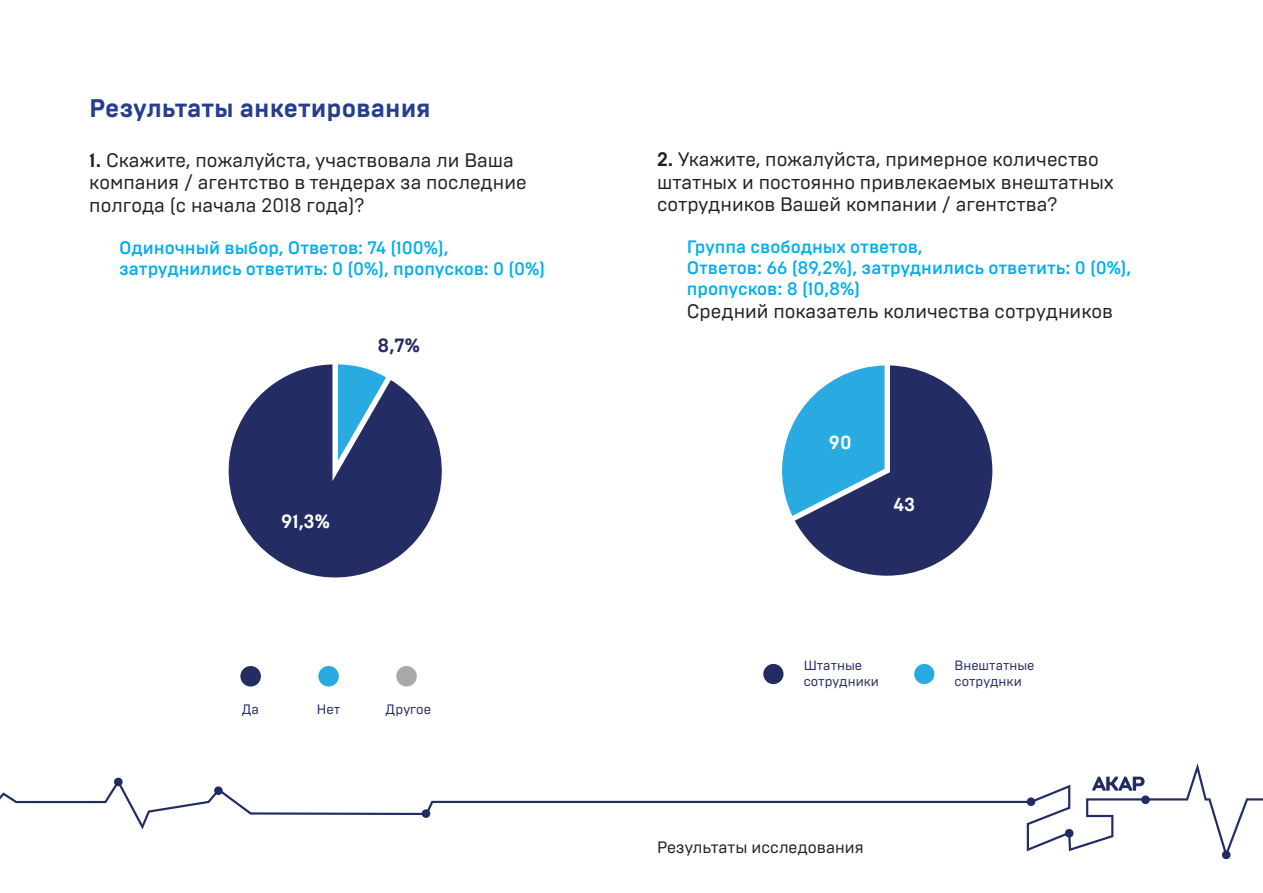
<style>
.page{position:relative;width:1263px;height:893px;background:#fff}
.page>*{position:absolute;margin:0;border:0;box-sizing:border-box;transform-origin:0 0}
.Second{font:700 25.5px "Brutal Type";color:#253f8e}
.Main{font:19.5px/22.5px "Brutal Type";color:#231f20}
.t1{font:700 19.2px "Brutal Type";color:#fff}
.t2{font:700 19.2px "Brutal Type";color:#232c63}
.t3{font:700 18.9px "Brutal Type";color:#fff}
.Medium{font:500 18px/21px "Brutal Type";color:#00aeef}
.Main-2{font:16.5px "Brutal Type";color:#231f20}
.t4{font:13.65px "Brutal Type";color:#232c63}
.t5{font:13.5px/16.2px "Brutal Type";color:#232c63}
.s1{font-weight:700}
</style>
<div class="page">
<svg style="left:0;top:763px;width:1263px;height:95px"></svg>
<div style="left:1222px;top:850px;width:8px;height:9px;background:#202c64;border-radius:50%"></div>
<div style="left:318px;top:666px;width:21px;height:20px;background:#29aae1;border-radius:50%"></div>
<div style="left:240px;top:666px;width:21px;height:20px;background:#232c63;border-radius:50%"></div>
<div style="left:396px;top:666px;width:21px;height:20px;background:#a8a9a8;border-radius:50%"></div>
<svg style="left:228px;top:364px;width:214px;height:214px;fill:#232c63"></svg>
<svg style="left:335px;top:364px;width:55px;height:107px"></svg>
<div style="left:914px;top:664px;width:20px;height:20px;background:#29aae1;border-radius:50%"></div>
<div style="left:763px;top:664px;width:20px;height:20px;background:#232c63;border-radius:50%"></div>
<svg style="left:782px;top:365px;width:211px;height:211px"></svg>
<p class="Second" style="left:89px;top:93px;width:343px">Результаты анкетирования</p>
<p class="Main" style="left:89px;top:148px;width:439px"><span class="s1">1.</span> Скажите, пожалуйста, участвовала ли Ваша компания / агентство в тендерах за последние полгода (с начала 2018 года)?</p>
<p class="Medium" style="left:119px;top:237px;width:427px">Одиночный выбор, Ответов: 74 (100%), затруднились ответить: 0 (0%), пропусков: 0 (0%)</p>
<p class="t2" style="left:378px;top:333px;width:44px">8,7%</p>
<p class="t1" style="left:281px;top:510px;width:51px">91,3%</p>
<p class="t4" style="left:242px;top:701px;width:19px">Да</p>
<p class="t4" style="left:317px;top:701px;width:25px">Нет</p>
<p class="t4" style="left:385px;top:701px;width:47px">Другое</p>
<p class="Main" style="left:657px;top:148px;width:458px"><span class="s1">2.</span> Укажите, пожалуйста, примерное количество штатных и постоянно привлекаемых внештатных сотрудников Вашей компании / агентства?</p>
<p class="Medium" style="left:687px;top:237px;width:446px">Группа свободных ответов,<br>Ответов: 66 (89,2%), затруднились ответить: 0 (0%), пропусков: 8 (10,8%)</p>
<p class="Main" style="left:687px;top:300px;width:428px">Средний показатель количества сотрудников</p>
<p class="t3" style="left:829px;top:431px;width:24px">90</p>
<p class="t3" style="left:894px;top:493px;width:23px">43</p>
<p class="t5" style="left:804px;top:657px;width:77px">Штатные сотрудники</p>
<p class="t5" style="left:954px;top:657px;width:81px">Внештатные сотруднки</p>
<p class="Main-2" style="left:657px;top:837px;width:208px">Результаты исследования</p>
</div>
